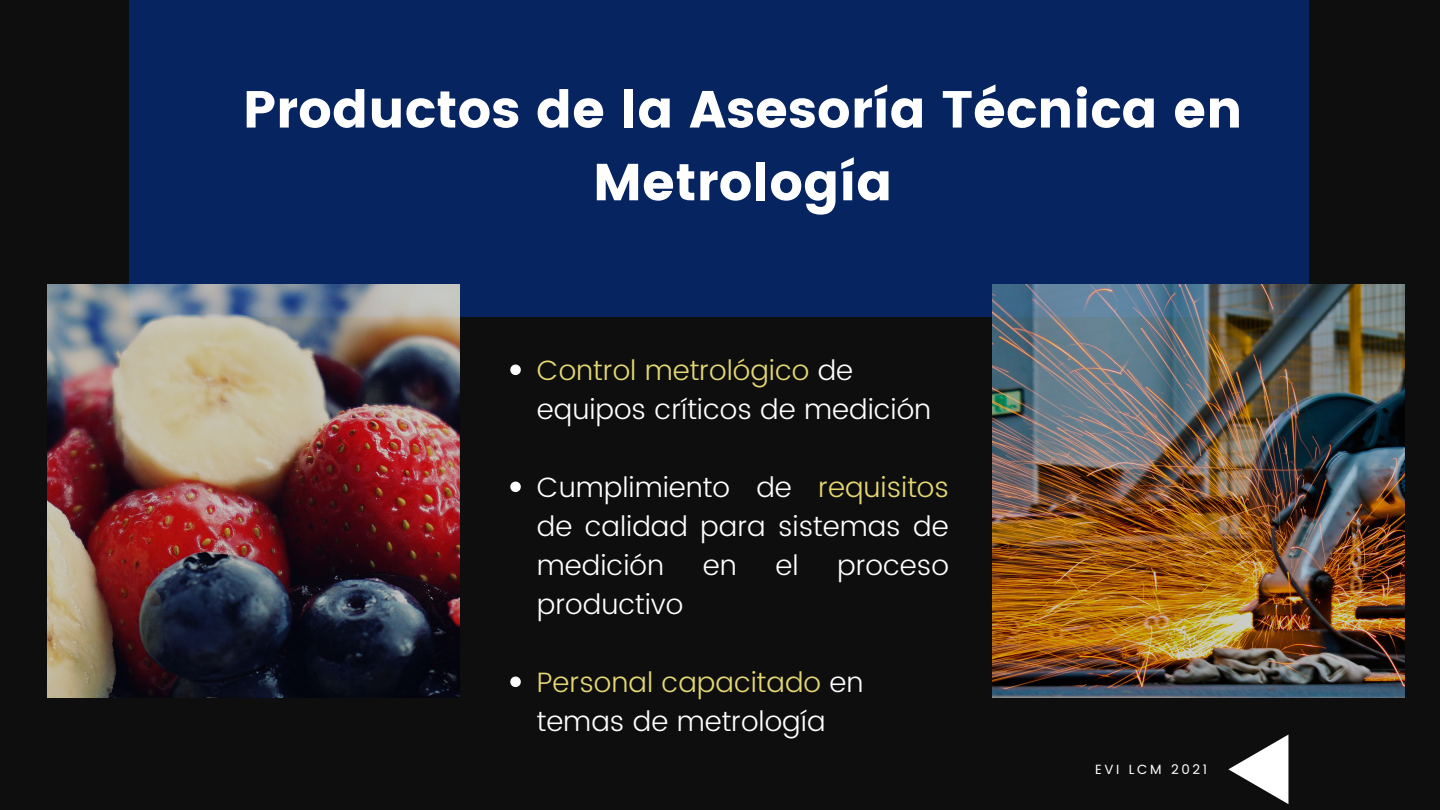
<style>
.page{position:relative;width:1440px;height:810px;background:#0e0e0e}
.page>*{position:absolute;margin:0;border:0;box-sizing:border-box;transform-origin:0 0}
.t1{font:52px/72.8px "Poppins";color:#fff;text-align:center}
.t2{font:300 28px/39px "Poppins";color:#fff}
.t3{font:13.4px "Poppins";letter-spacing:.2em;color:#fff}
.s1{color:#e5d872}
</style>
<div class="page">
<svg style="left:1228px;top:735px;width:60px;height:69px"></svg>
<div style="left:129px;top:0;width:1180px;height:316px;background:#052460"></div>
<img style="left:992px;top:285px;width:413px;height:412px">
<img style="left:47px;top:285px;width:413px;height:412px">
<svg style="left:510px;top:365px;width:11px;height:10px"></svg>
<svg style="left:510px;top:482px;width:11px;height:10px"></svg>
<svg style="left:510px;top:677px;width:11px;height:10px"></svg>
<p class="t1" style="left:243px;top:73px;width:1001px">Productos de la Asesoría Técnica en<br>Metrología</p>
<p class="t2" style="left:537px;top:351px;width:396px"><span class="s1">Control metrológico</span> de equipos críticos de medición</p>
<p class="t2" style="left:537px;top:468px;width:414px;text-align:justify">Cumplimiento de <span class="s1">requisitos </span>de calidad para sistemas de medición</p>
<p class="t2" style="left:703px;top:546px;width:35px">en</p>
<p class="t2" style="left:775px;top:546px;width:25px">el</p>
<p class="t2" style="left:837px;top:546px;width:113px">proceso</p>
<p class="t2" style="left:537px;top:585px;width:148px">productivo</p>
<p class="t2" style="left:537px;top:663px;width:328px"><span class="s1">Personal capacitado</span> en temas de metrología</p>
<p class="t3" style="left:1095px;top:762px;width:114px">EVI LCM 2021</p>
</div>
